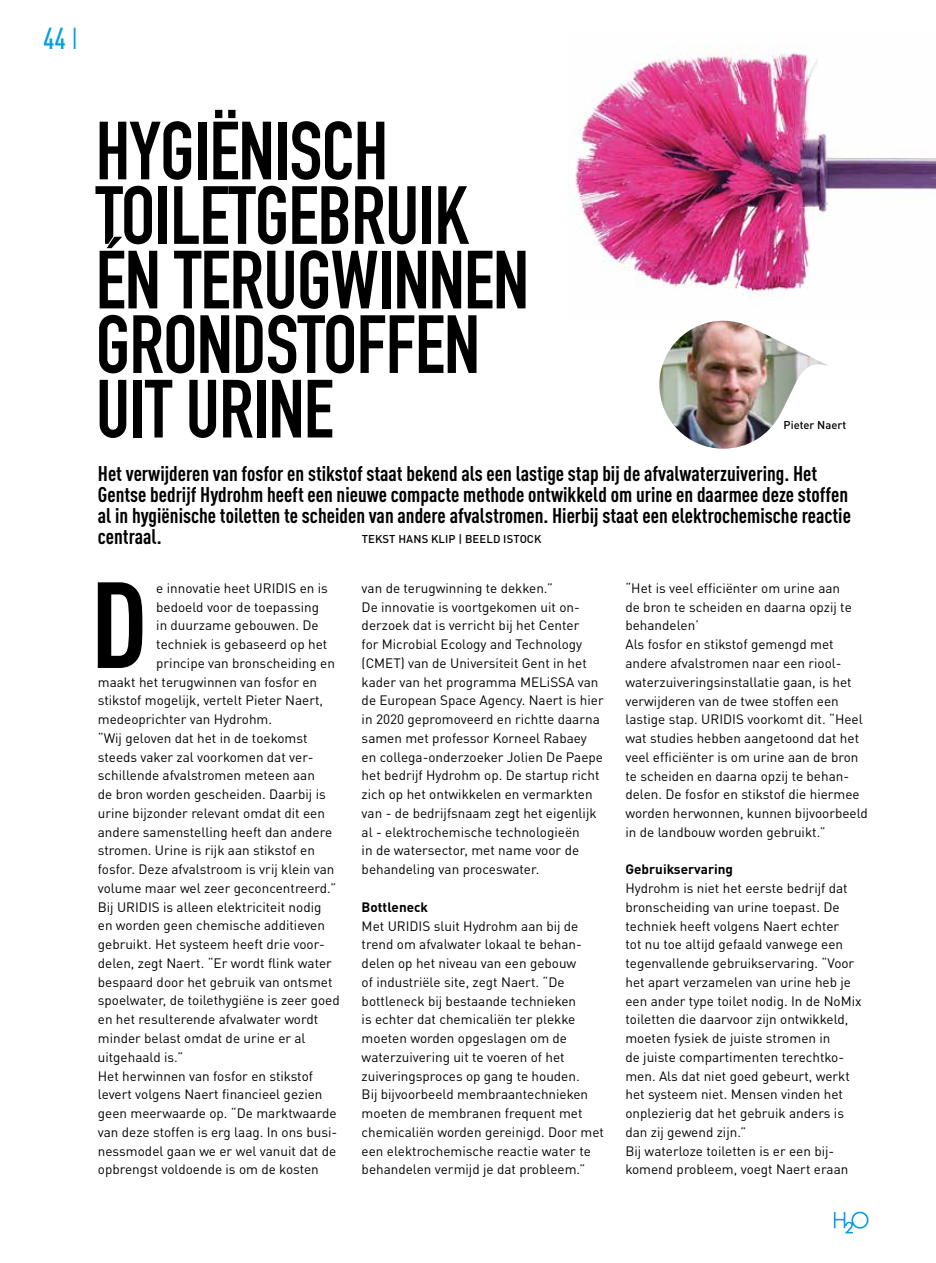
<style>
.page{position:relative;width:936px;height:1263px;background:#fff}
.page>*{position:absolute;margin:0;border:0;box-sizing:border-box;transform-origin:0 0}
.t1{font:700 condensed 120.3px "DIN Pro";color:#000}
.t2{font:81px/64.5px "DIN Engschrift";letter-spacing:-.01em;color:#000}
.t3{font:500 condensed 30px "DIN Pro";color:#009fe3}
.t4{font:700 condensed 21px/21px "DIN Pro";color:#000}
.t5{font:13.5px/18.8px "DIN Pro";color:#000}
.t6{font:700 13.5px "DIN Pro";color:#000}
.t7{font:500 11.25px "DIN Pro";letter-spacing:.01em;color:#000}
.s1{font-weight:400}
</style>
<div class="page">
<svg style="left:833px;top:1212px;width:35px;height:21px"></svg>
<img style="left:575px;top:45px;width:360px;height:276px">
<img style="left:659px;top:321px;width:169px;height:128px">
<h3 class="t3" style="left:43px;top:16px;width:36px">44 <span class="s1">I</span></h3>
<h2 class="t2" style="left:96px;top:119px;width:435px">HYGIËNISCH<br>TOILETGEBRUIK<br>ÉN TERUGWINNEN<br>GRONDSTOFFEN<br>UIT URINE</h2>
<p class="t7" style="left:783px;top:416px;width:64px">Pieter Naert</p>
<p class="t4" style="left:98px;top:461px;width:754px">Het verwijderen van fosfor en stikstof staat bekend als een lastige stap bij de afvalwaterzuivering. Het Gentse bedrijf Hydrohm heeft een nieuwe compacte methode ontwikkeld om urine en daarmee deze stoffen al in hygiënische toiletten te scheiden van andere afvalstromen. Hierbij staat een elektrochemische reactie centraal.</p>
<p class="t7" style="left:361px;top:530px;width:181px">TEKST HANS KLIP | BEELD ISTOCK</p>
<h1 class="t1" style="left:90px;top:534px;width:58px">D</h1>
<p class="t5" style="left:156px;top:577px;width:173px">e innovatie heet URIDIS en is</p>
<p class="t5" style="left:156px;top:596px;width:164px">bedoeld voor de toepassing</p>
<p class="t5" style="left:156px;top:615px;width:164px">in duurzame gebouwen. De</p>
<p class="t5" style="left:156px;top:634px;width:173px">techniek is gebaseerd op het</p>
<p class="t5" style="left:156px;top:652px;width:180px">principe van bronscheiding en</p>
<p class="t5" style="left:98px;top:671px;width:221px">maakt het terugwinnen van fosfor en</p>
<p class="t5" style="left:98px;top:690px;width:227px">stikstof mogelijk, vertelt Pieter Naert,</p>
<p class="t5" style="left:98px;top:709px;width:176px">medeoprichter van Hydrohm.</p>
<p class="t5" style="left:98px;top:727px;width:211px">“Wij geloven dat het in de toekomst</p>
<p class="t5" style="left:98px;top:746px;width:217px">steeds vaker zal voorkomen dat ver-</p>
<p class="t5" style="left:98px;top:765px;width:219px">schillende afvalstromen meteen aan</p>
<p class="t5" style="left:98px;top:784px;width:229px">de bron worden gescheiden. Daarbij is</p>
<p class="t5" style="left:98px;top:802px;width:229px">urine bijzonder relevant omdat dit een</p>
<p class="t5" style="left:98px;top:821px;width:236px">andere samenstelling heeft dan andere</p>
<p class="t5" style="left:98px;top:840px;width:218px">stromen. Urine is rijk aan stikstof en</p>
<p class="t5" style="left:98px;top:859px;width:238px">fosfor. Deze afvalstroom is vrij klein van</p>
<p class="t5" style="left:98px;top:877px;width:240px">volume maar wel zeer geconcentreerd.”</p>
<p class="t5" style="left:98px;top:896px;width:225px">Bij URIDIS is alleen elektriciteit nodig</p>
<p class="t5" style="left:98px;top:915px;width:229px">en worden geen chemische additieven</p>
<p class="t5" style="left:98px;top:934px;width:229px">gebruikt. Het systeem heeft drie voor-</p>
<p class="t5" style="left:98px;top:952px;width:235px">delen, zegt Naert. “Er wordt flink water</p>
<p class="t5" style="left:98px;top:971px;width:236px">bespaard door het gebruik van ontsmet</p>
<p class="t5" style="left:98px;top:990px;width:243px">spoelwater, de toilethygiëne is zeer goed</p>
<p class="t5" style="left:98px;top:1009px;width:222px">en het resulterende afvalwater wordt</p>
<p class="t5" style="left:98px;top:1027px;width:209px">minder belast omdat de urine er al</p>
<p class="t5" style="left:98px;top:1046px;width:87px">uitgehaald is.”</p>
<p class="t5" style="left:98px;top:1065px;width:217px">Het herwinnen van fosfor en stikstof</p>
<p class="t5" style="left:98px;top:1084px;width:226px">levert volgens Naert financieel gezien</p>
<p class="t5" style="left:98px;top:1102px;width:240px">geen meerwaarde op. “De marktwaarde</p>
<p class="t5" style="left:98px;top:1121px;width:241px">van deze stoffen is erg laag. In ons busi-</p>
<p class="t5" style="left:98px;top:1140px;width:240px">nessmodel gaan we er wel vanuit dat de</p>
<p class="t5" style="left:98px;top:1159px;width:222px">opbrengst voldoende is om de kosten</p>
<p class="t5" style="left:361px;top:577px;width:243px">van de terugwinning te dekken.”<br>De innovatie is voortgekomen uit on&shy;derzoek dat is verricht bij het Center<br>for Microbial Ecology and Technology (CMET) van de Universiteit Gent in het kader van het programma MELiSSA van de European Space Agency. Naert is hier in 2020 gepromoveerd en richtte daarna samen met professor Korneel Rabaey en collega-onderzoeker Jolien De Paepe het bedrijf Hydrohm op. De startup richt zich op het ontwikkelen en vermarkten van - de bedrijfsnaam zegt het eigenlijk al - elektrochemische technologieën<br>in de watersector, met name voor de behandeling van proceswater.</p>
<p class="t6" style="left:361px;top:896px;width:68px">Bottleneck</p>
<p class="t5" style="left:361px;top:915px;width:244px">Met URIDIS sluit Hydrohm aan bij de trend om afvalwater lokaal te behan&shy;delen op het niveau van een gebouw<br>of industriële site, zegt Naert. “De bottleneck bij bestaande technieken<br>is echter dat chemicaliën ter plekke moeten worden opgeslagen om de waterzuivering uit te voeren of het zuiveringsproces op gang te houden.<br>Bij bijvoorbeeld membraantechnieken moeten de membranen frequent met chemicaliën worden gereinigd. Door met een elektrochemische reactie water te behandelen vermijd je dat probleem.”</p>
<p class="t5" style="left:625px;top:577px;width:244px">“Het is veel efficiënter om urine aan<br>de bron te scheiden en daarna opzij te behandelen’<br>Als fosfor en stikstof gemengd met andere afvalstromen naar een riool&shy;waterzuiveringsinstallatie gaan, is het verwijderen van de twee stoffen een lastige stap. URIDIS voorkomt dit. “Heel wat studies hebben aangetoond dat het veel efficiënter is om urine aan de bron te scheiden en daarna opzij te behan&shy;delen. De fosfor en stikstof die hiermee worden herwonnen, kunnen bijvoorbeeld in de landbouw worden gebruikt.”</p>
<p class="t6" style="left:625px;top:858px;width:109px">Gebruikservaring</p>
<p class="t5" style="left:625px;top:877px;width:238px">Hydrohm is niet het eerste bedrijf dat bronscheiding van urine toepast. De techniek heeft volgens Naert echter<br>tot nu toe altijd gefaald vanwege een tegenvallende gebruikservaring. “Voor het apart verzamelen van urine heb je een ander type toilet nodig. In de NoMix toiletten die daarvoor zijn ontwikkeld, moeten fysiek de juiste stromen in<br>de juiste compartimenten terechtko&shy;men. Als dat niet goed gebeurt, werkt het systeem niet. Mensen vinden het onplezierig dat het gebruik anders is dan zij gewend zijn.”<br>Bij waterloze toiletten is er een bij&shy;komend probleem, voegt Naert eraan</p>
</div>
